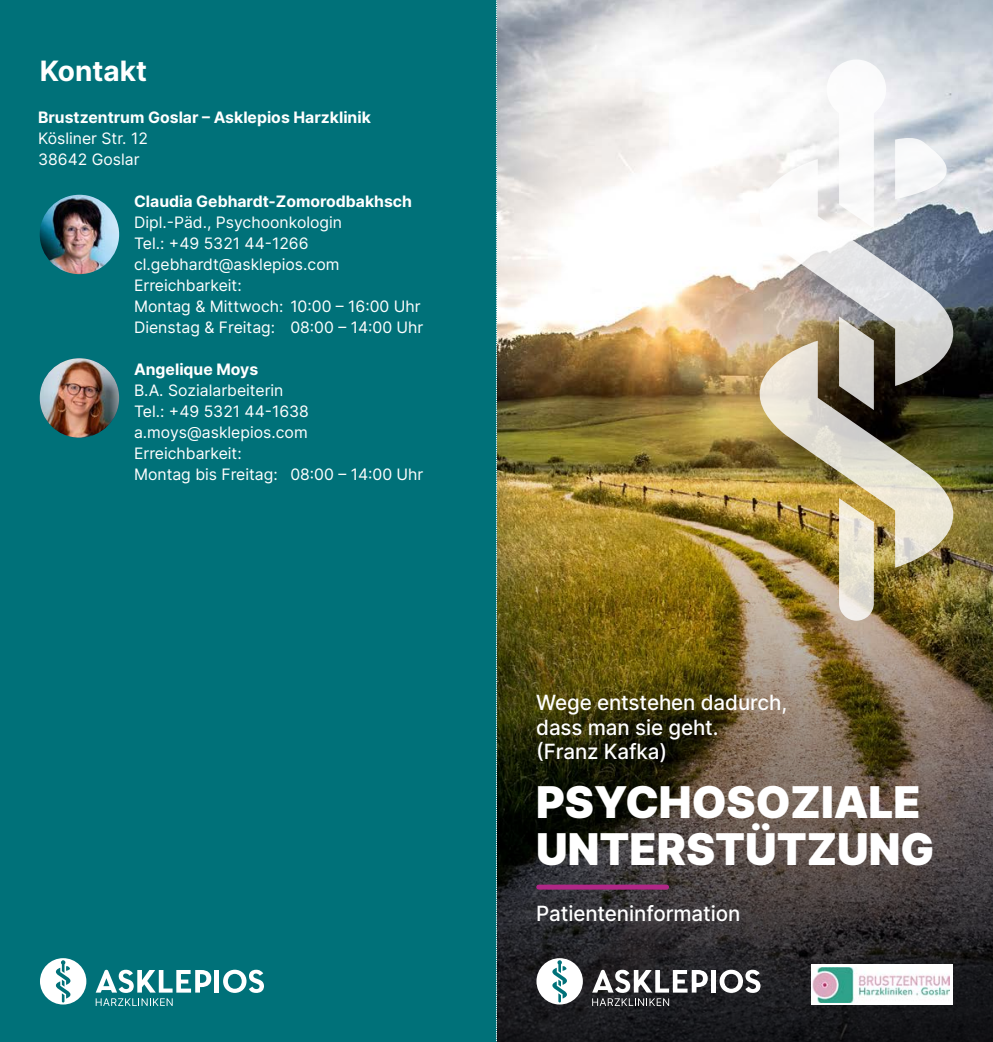
<style>
.page{position:relative;width:993px;height:1042px;background:#fff}
.page>*{position:absolute;margin:0;border:0;box-sizing:border-box;transform-origin:0 0}
.t1{font:900 43.75px/47.2px "Inter";color:#fff}
.t2{font:700 28px "Inter";color:#fff}
.t3{font:500 21px/24.5px "Inter";letter-spacing:-.005em;color:#fff}
.t4{font:15.75px/21px "Inter";color:#fff}
.t5{font:700 15.75px "Inter";color:#fff}
</style>
<div class="page">
<img style="left:497px;top:0;width:495px;height:449px">
<img style="left:497px;top:449px;width:495px;height:593px">
<div style="left:710px;top:970px;width:5px;height:22px;background:#fff"></div>
<svg style="left:719px;top:969px;width:41px;height:24px"></svg>
<svg style="left:592px;top:969px;width:115px;height:37px"></svg>
<div style="left:536px;top:958px;width:46px;height:46px;background:#fff;border-radius:50%"></div>
<svg style="left:552px;top:960px;width:14px;height:42px"></svg>
<svg style="left:838px;top:568px;width:35px;height:53px"></svg>
<img style="left:759px;top:386px;width:193px;height:182px">
<svg style="left:838px;top:386px;width:35px;height:24px"></svg>
<svg style="left:759px;top:159px;width:193px;height:227px"></svg>
<svg style="left:894px;top:135px;width:53px;height:64px"></svg>
<svg style="left:826px;top:60px;width:59px;height:168px"></svg>
<div style="left:538px;top:884px;width:128px;height:5px;background:#b02786"></div>
<div style="left:811px;top:964px;width:141px;height:41px;background:#fff"></div>
<img style="left:812px;top:967px;width:137px;height:35px">
<div style="left:0;top:0;width:496px;height:1042px;background:#007179"></div>
<div style="left:214px;top:970px;width:5px;height:22px;background:#fff"></div>
<svg style="left:223px;top:969px;width:41px;height:24px"></svg>
<svg style="left:96px;top:969px;width:115px;height:37px"></svg>
<div style="left:40px;top:958px;width:46px;height:46px;background:#fff;border-radius:50%"></div>
<svg style="left:56px;top:960px;width:14px;height:42px"></svg>
<img style="left:40px;top:195px;width:79px;height:79px;border-radius:40px">
<img style="left:40px;top:358px;width:79px;height:80px;border-radius:40px">
<svg style="left:496px;top:0;width:1px;height:1042px"></svg>
<h2 class="t2" style="left:40px;top:50px;width:109px">Kontakt</h2>
<p class="t5" style="left:38px;top:105px;width:334px">Brustzentrum Goslar – Asklepios Harzklinik</p>
<p class="t4" style="left:38px;top:127px;width:111px">Kösliner Str. 12<br>38642 Goslar</p>
<p class="t5" style="left:134px;top:189px;width:279px">Claudia Gebhardt-Zomorodbakhsch</p>
<p class="t4" style="left:134px;top:211px;width:291px">Dipl.-Päd., Psychoonkologin<br>Tel.: +49 5321 44-1266 cl.gebhardt@asklepios.com<br>Erreichbarkeit:<br>Montag &amp; Mittwoch: 10:00 – 16:00 Uhr<br>Dienstag &amp; Freitag: 08:00 – 14:00 Uhr</p>
<p class="t5" style="left:134px;top:357px;width:126px">Angelique Moys</p>
<p class="t4" style="left:134px;top:379px;width:291px">B.A. Sozialarbeiterin<br>Tel.: +49 5321 44-1638 a.moys@asklepios.com<br>Erreichbarkeit:<br>Montag bis Freitag: 08:00 – 14:00 Uhr</p>
<h3 class="t3" style="left:536px;top:690px;width:252px">Wege entstehen dadurch, dass man sie geht.<br>(Franz Kafka)</h3>
<h1 class="t1" style="left:536px;top:777px;width:399px">PSYCHOSOZIALE<br>UNTERSTÜTZUNG</h1>
<h3 class="t3" style="left:536px;top:900px;width:206px">Patienteninformation</h3>
</div>
